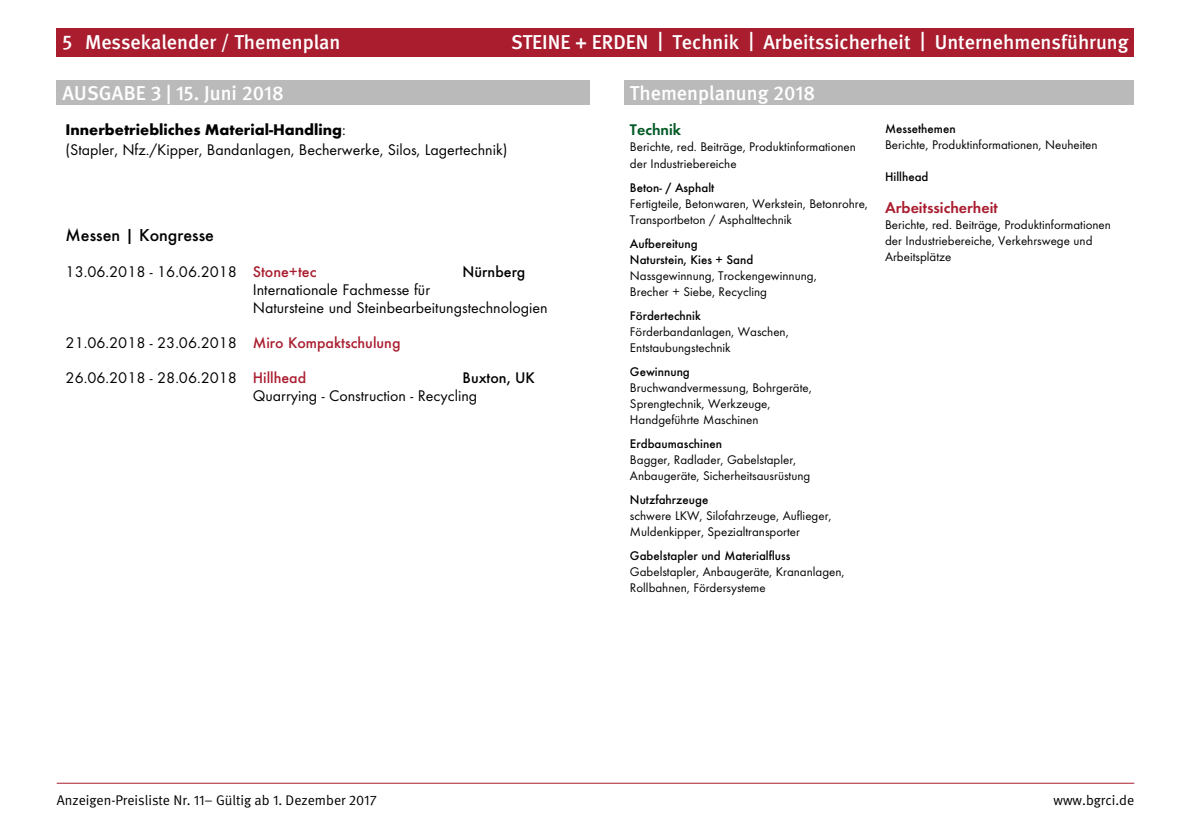
<style>
.page{position:relative;width:1191px;height:840px;background:#fff}
.page>*{position:absolute;margin:0;border:0;box-sizing:border-box;transform-origin:0 0}
.t1{font:500 20px "DGUV Meta";color:#fff}
.t2{font:500 18px "Futura T";color:#000}
.t3{font:16px/18px "Futura T";color:#000}
.t4{font:600 16px "Futura T";color:#a91d2f}
.t5{font:500 16px "Futura T";color:#000}
.t6{font:600 16px "Futura T";color:#005924}
.t7{font:14px "DGUV Meta";color:#000}
.t8{font:13px/16px "Futura T";color:#000}
.t9{font:500 13px/16px "Futura T";color:#000}
.s1{font-weight:700}
.s2{font-weight:500;color:#a91d2f}
</style>
<div class="page">
<hr style="left:57px;top:782px;width:1077px;height:1px;background:#a91d2f">
<div style="left:57px;top:28px;width:1077px;height:29px;background:#a91d2f"></div>
<div style="left:57px;top:80px;width:533px;height:24px;background:#bababa"></div>
<div style="left:624px;top:80px;width:510px;height:24px;background:#bababa"></div>
<h1 class="t1" style="left:62px;top:31px;width:279px">5 Messekalender / Themenplan</h1>
<h1 class="t1" style="left:511px;top:31px;width:619px">STEINE + ERDEN | Technik | Arbeitssicherheit | Unternehmensführung</h1>
<h1 class="t1" style="left:62px;top:81px;width:223px">AUSGABE 3 | 15. Juni 2018</h1>
<h1 class="t1" style="left:630px;top:81px;width:187px">Themenplanung 2018</h1>
<p class="t3" style="left:65px;top:120px;width:443px;line-height:20px"><span class="s1">Innerbetriebliches Material-Handling</span>:<br>(Stapler, Nfz./Kipper, Bandanlagen, Becherwerke, Silos, Lagertechnik)</p>
<p class="t6" style="left:630px;top:120px;width:53px">Technik</p>
<p class="t8" style="left:630px;top:139px;width:227px">Berichte, red. Beiträge, Produktinformationen der Industriebereiche</p>
<p class="t9" style="left:630px;top:179px;width:86px">Beton- / Asphalt</p>
<p class="t8" style="left:630px;top:195px;width:239px">Fertigteile, Betonwaren, Werkstein, Betonrohre,<br>Transportbeton / Asphalttechnik</p>
<p class="t9" style="left:630px;top:235px;width:125px">Aufbereitung<br>Naturstein, Kies + Sand</p>
<p class="t8" style="left:630px;top:267px;width:188px">Nassgewinnung, Trockengewinnung,<br>Brecher + Siebe, Recycling</p>
<p class="t9" style="left:630px;top:307px;width:72px">Fördertechnik</p>
<p class="t8" style="left:630px;top:323px;width:160px">Förderbandanlagen, Waschen,<br>Entstaubungstechnik</p>
<p class="t9" style="left:630px;top:363px;width:61px">Gewinnung</p>
<p class="t8" style="left:630px;top:379px;width:183px">Bruchwandvermessung, Bohrgeräte,<br>Sprengtechnik, Werkzeuge,<br>Handgeführte Maschinen</p>
<p class="t9" style="left:630px;top:435px;width:93px">Erdbaumaschinen</p>
<p class="t8" style="left:630px;top:451px;width:182px">Bagger, Radlader, Gabelstapler,<br>Anbaugeräte, Sicherheitsausrüstung</p>
<p class="t9" style="left:630px;top:491px;width:80px">Nutzfahrzeuge</p>
<p class="t8" style="left:630px;top:507px;width:203px">schwere LKW, Silofahrzeuge, Auflieger,<br>Muldenkipper, Spezialtransporter</p>
<p class="t9" style="left:630px;top:547px;width:162px">Gabelstapler und Materialfluss</p>
<p class="t8" style="left:630px;top:563px;width:216px">Gabelstapler, Anbaugeräte, Krananlagen,<br>Rollbahnen, Fördersysteme</p>
<p class="t9" style="left:885px;top:121px;width:72px">Messethemen</p>
<p class="t8" style="left:885px;top:137px;width:214px">Berichte, Produktinformationen, Neuheiten</p>
<p class="t9" style="left:885px;top:169px;width:45px">Hillhead</p>
<p class="t4" style="left:885px;top:198px;width:114px">Arbeitssicherheit</p>
<p class="t8" style="left:885px;top:217px;width:227px">Berichte, red. Beiträge, Produktinformationen der Industriebereiche, Verkehrswege und<br>Arbeitsplätze</p>
<h2 class="t2" style="left:66px;top:224px;width:150px">Messen | Kongresse</h2>
<p class="t3" style="left:66px;top:262px;width:252px">13.06.2018 - 16.06.2018 <span class="s2">Stone+tec</span></p>
<p class="t5" style="left:462px;top:262px;width:64px">Nürnberg</p>
<p class="t3" style="left:253px;top:280px;width:296px">Internationale Fachmesse für<br>Natursteine und Steinbearbeitungstechnologien</p>
<p class="t3" style="left:66px;top:325px;width:336px;line-height:35px">21.06.2018 - 23.06.2018 <span class="s2">Miro Kompaktschulung<br></span>26.06.2018 - 28.06.2018 <span class="s2">Hillhead</span></p>
<p class="t5" style="left:462px;top:368px;width:74px">Buxton, UK</p>
<p class="t3" style="left:253px;top:386px;width:226px">Quarrying - Construction - Recycling</p>
<p class="t7" style="left:57px;top:791px;width:321px">Anzeigen-Preisliste Nr. 11– Gültig ab 1. Dezember 2017</p>
<p class="t7" style="left:1053px;top:791px;width:82px">www.bgrci.de</p>
</div>
